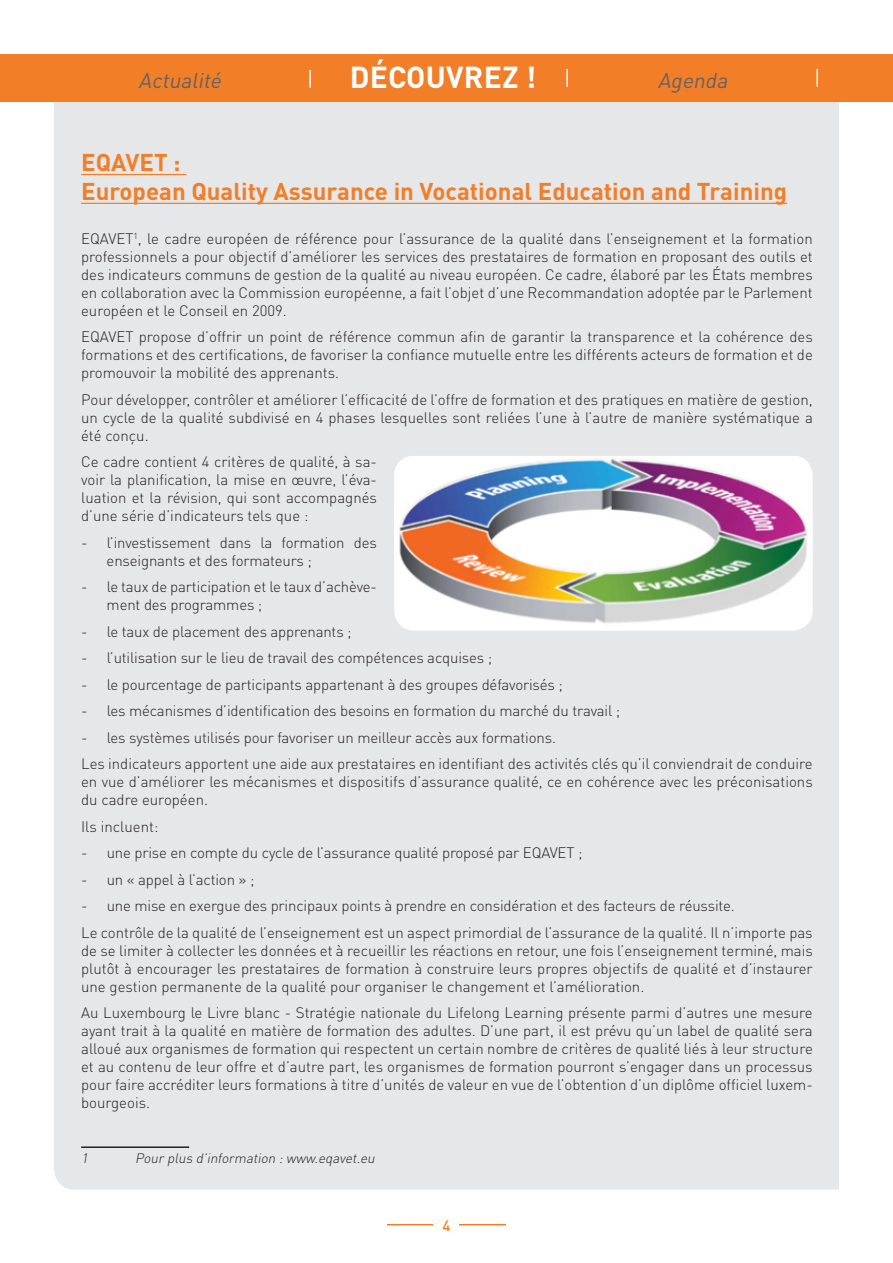
<style>
.page{position:relative;width:893px;height:1263px;background:#fff}
.page>*{position:absolute;margin:0;border:0;box-sizing:border-box;transform-origin:0 0}
.t1{font:700 30px "DIN Pro";letter-spacing:.01em;color:#fff}
.titre{font:700 24px/28.8px "DIN Pro";color:#f27e27}
.t2{font:italic 21px "DIN Pro";color:#636366}
.texte_courant{font:300 15px/18px "DIN Pro";color:#231f20;text-align:justify}
.énumération{font:300 15px/18px "DIN Pro";letter-spacing:-.01em;color:#231f20}
.t3{font:500 15px "DIN Pro";color:#f27e27}
.footnote{font:italic 300 13.5px "DIN Pro";color:#231f20}
</style>
<div class="page">
<div style="left:54px;top:102px;width:785px;height:1087px;background:#e6e7e9"></div>
<hr style="left:387px;top:1224px;width:119px;height:1px;background:#f27e27">
<div style="left:434px;top:1219px;width:25px;height:44px;background:#fff"></div>
<hr style="left:81px;top:174px;width:105px;height:1px;background:#f27e27">
<hr style="left:81px;top:203px;width:706px;height:1px;background:#f27e27">
<hr style="left:81px;top:1146px;width:108px;height:2px;background:#231f20">
<div style="left:0;top:54px;width:893px;height:48px;background:#f27e27"></div>
<svg style="left:309px;top:70px;width:2px;height:18px"></svg>
<svg style="left:566px;top:69px;width:2px;height:18px"></svg>
<svg style="left:816px;top:69px;width:2px;height:18px"></svg>
<img style="left:394px;top:455px;width:419px;height:176px">
<p class="t2" style="left:139px;top:66px;width:89px">Actualité</p>
<p class="t1" style="left:350px;top:57px;width:188px">DÉCOUVREZ !</p>
<p class="t2" style="left:658px;top:66px;width:76px">Agenda</p>
<p class="titre" style="left:81px;top:147px;width:707px">EQAVET :<br>European Quality Assurance in Vocational Education and Training</p>
<p class="texte_courant" style="left:81px;top:229px;width:733px">EQAVET<sup>1</sup>, le cadre européen de référence pour l’assurance de la qualité dans l’enseignement et la formation professionnels a pour objectif d’améliorer les services des prestataires de formation en proposant des outils et des indicateurs communs de gestion de la qualité au niveau européen. Ce cadre, élaboré par les États membres en collaboration avec la Commission européenne, a fait l’objet d’une Recommandation adoptée par le Parlement européen et le Conseil en 2009.</p>
<p class="texte_courant" style="left:81px;top:327px;width:733px">EQAVET propose d’offrir un point de référence commun afin de garantir la transparence et la cohérence des formations et des certifications, de favoriser la confiance mutuelle entre les différents acteurs de formation et de promouvoir la mobilité des apprenants.</p>
<p class="texte_courant" style="left:81px;top:390px;width:733px">Pour développer, contrôler et améliorer l’efficacité de l’offre de formation et des pratiques en matière de gestion, un cycle de la qualité subdivisé en 4 phases lesquelles sont reliées l’une à l’autre de manière systématique a été conçu.</p>
<p class="texte_courant" style="left:81px;top:452px;width:297px">Ce cadre contient 4 critères de qualité, à sa&shy;voir la planification, la mise en œuvre, l’éva&shy;luation et la révision, qui sont accompagnés d’une série d’indicateurs tels que :</p>
<p class="énumération" style="left:107px;top:533px;width:272px;text-indent:-26px">- l’investissement dans la formation des enseignants et des formateurs ;</p>
<p class="énumération" style="left:107px;top:577px;width:272px;text-indent:-26px">- le taux de participation et le taux d’achève&shy;ment des programmes ;</p>
<p class="énumération" style="left:81px;top:622px;width:272px">- le taux de placement des apprenants ;</p>
<p class="énumération" style="left:81px;top:648px;width:413px">- l’utilisation sur le lieu de travail des compétences acquises ;</p>
<p class="énumération" style="left:81px;top:675px;width:483px">- le pourcentage de participants appartenant à des groupes défavorisés ;</p>
<p class="énumération" style="left:81px;top:701px;width:541px">- les mécanismes d’identification des besoins en formation du marché du travail ;</p>
<p class="énumération" style="left:81px;top:728px;width:476px">- les systèmes utilisés pour favoriser un meilleur accès aux formations.</p>
<p class="texte_courant" style="left:81px;top:754px;width:733px">Les indicateurs apportent une aide aux prestataires en identifiant des activités clés qu’il conviendrait de conduire en vue d’améliorer les mécanismes et dispositifs d’assurance qualité, ce en cohérence avec les préconisations du cadre européen.</p>
<p class="texte_courant" style="left:81px;top:817px;width:79px">Ils incluent:</p>
<p class="énumération" style="left:81px;top:843px;width:503px">- une prise en compte du cycle de l’assurance qualité proposé par EQAVET ;</p>
<p class="énumération" style="left:81px;top:870px;width:175px">- un « appel à l’action » ;</p>
<p class="énumération" style="left:81px;top:896px;width:655px">- une mise en exergue des principaux points à prendre en considération et des facteurs de réussite.</p>
<p class="texte_courant" style="left:81px;top:923px;width:733px">Le contrôle de la qualité de l’enseignement est un aspect primordial de l’assurance de la qualité. Il n’importe pas de se limiter à collecter les données et à recueillir les réactions en retour, une fois l’enseignement terminé, mais plutôt à encourager les prestataires de formation à construire leurs propres objectifs de qualité et d’instaurer une gestion permanente de la qualité pour organiser le changement et l’amélioration.</p>
<p class="texte_courant" style="left:81px;top:1003px;width:733px">Au Luxembourg le Livre blanc - Stratégie nationale du Lifelong Learning présente parmi d’autres une mesure ayant trait à la qualité en matière de formation des adultes. D’une part, il est prévu qu’un label de qualité sera alloué aux organismes de formation qui respectent un certain nombre de critères de qualité liés à leur structure et au contenu de leur offre et d’autre part, les organismes de formation pourront s’engager dans un processus pour faire accréditer leurs formations à titre d’unités de valeur en vue de l’obtention d’un diplôme officiel luxem&shy;bourgeois.</p>
<p class="footnote" style="left:81px;top:1149px;width:11px">1</p>
<p class="footnote" style="left:135px;top:1149px;width:244px">Pourplus d’information :www.eqavet.eu</p>
<p class="t3" style="left:442px;top:1215px;width:9px">4</p>
</div>
